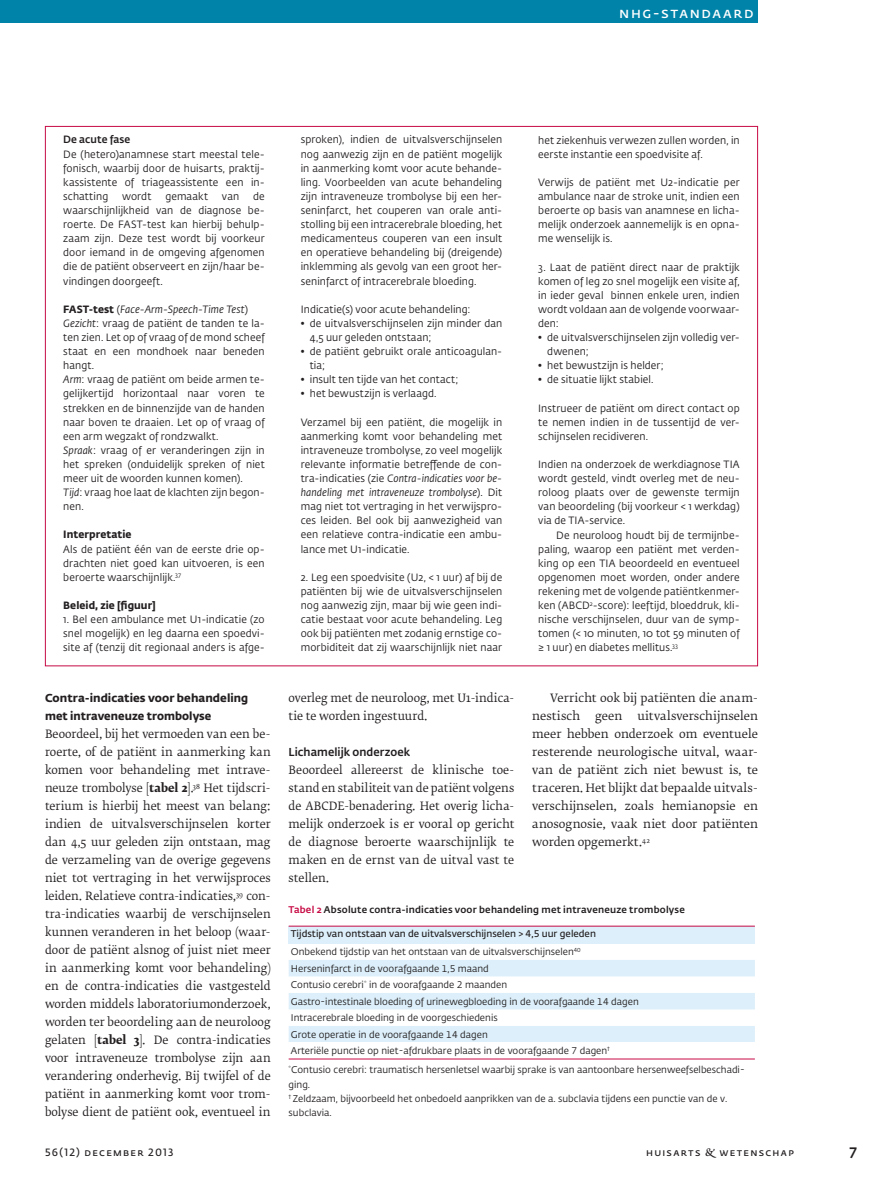
<style>
.page{position:relative;width:893px;height:1191px;background:#fff}
.page>*{position:absolute;margin:0;border:0;box-sizing:border-box;transform-origin:0 0}
.t1{font:600 15px "Fedra Sans Pro";letter-spacing:.105em;color:#fff}
.t2{font:500 15px "Fedra Sans Pro";color:#231f20}
.t3{font:11.4px/18px "Fedra Serif B Pro";letter-spacing:.005em;color:#231f20;text-align:justify}
.t4{font:700 11.4px/18px "Fedra Sans Pro";color:#231f20}
.t5{font:500 11.4px "Fedra Sans Pro";letter-spacing:.005em;color:#231f20}
.t6{font:10.5px/14.1px "Fedra Sans Pro";letter-spacing:.01em;color:#231f20;text-align:justify}
.t7{font:600 10.5px "Fedra Sans Pro";letter-spacing:.115em;color:#231f20}
.t8{font:700 10.5px "Fedra Sans Pro";letter-spacing:.005em;color:#231f20}
.t9{font:500 10.5px "Fedra Sans Pro";letter-spacing:.005em;color:#231f20}
.t10{font:9.6px/16.5px "Fedra Sans Pro";color:#231f20}
.t11{font:600 9.6px/17.5px "Fedra Sans Pro";color:#231f20}
.t12{font:500 9.6px "Fedra Sans Pro";letter-spacing:.02em;color:#231f20}
.s1{font-weight:700}
.s2{font-style:italic}
.s3{font-family:"Fedra Serif B Pro Demi"}
.s4{color:#c70b45}
.s5{font-weight:400}
.s6{font-family:"Fedra Serif B Pro Demi";font-weight:400}
</style>
<div class="page">
<div style="left:0;top:0;width:758px;height:23px;background:#0083a9"></div>
<div style="left:289px;top:926px;width:466px;height:17px;background:#dceffa"></div>
<svg style="left:289px;top:960px;width:466px;height:82px"></svg>
<hr style="left:289px;top:925px;width:466px;height:1px;background:#c70b45">
<hr style="left:289px;top:1058px;width:466px;height:1px;background:#c70b45">
<h1 class="t1" style="left:619px;top:2px;width:136px">NHG-Standaard</h1>
<p class="t9" style="left:63px;top:132px;width:69px">De acute fase</p>
<p class="t6" style="left:63px;top:146px;width:203px">De (hetero)anamnese start meestal tele&shy;fonisch, waarbij door de huisarts, praktij&shy;kassistente of triageassistente een in&shy;schatting</p>
<p class="t6" style="left:63px;top:189px;width:203px;text-indent:190px">de waarschijnlijkheid van de diagnose be&shy;roerte. De FAST-test kan hierbij behulp&shy;zaam zijn. Deze test wordt bij voorkeur door iemand in de omgeving afgenomen die de patiënt observeert en zijn/haar be&shy;vindingen doorgeeft.</p>
<p class="t6" style="left:63px;top:302px;width:203px;text-align:left"><span class="s1">FAST-test</span> (<span class="s2">Face-Arm-Speech-Time Test</span>)<br><span class="s2">Gezicht</span>: vraag de patiënt de tanden te la&shy;ten zien. Let op of vraag of de mond scheef staat en een mondhoek naar beneden hangt.<br><span class="s2">Arm</span>: vraag de patiënt om beide armen te&shy;gelijkertijd horizontaal naar voren te strekken en de binnenzijde van de handen naar boven te draaien. Let op of vraag of een arm wegzakt of rondzwalkt.<br><span class="s2">Spraak</span>: vraag of er veranderingen zijn in het spreken (onduidelijk spreken of niet meer uit de woorden kunnen komen).<br><span class="s2">Tijd</span>: vraag hoe laat de klachten zijn begon&shy;nen.</p>
<p class="t8" style="left:63px;top:526px;width:70px">Interpretatie</p>
<p class="t6" style="left:63px;top:541px;width:203px">Als de patiënt één van de eerste drie op&shy;drachten niet goed kan uitvoeren, is een beroerte waarschijnlijk.<sup>37</sup></p>
<p class="t8" style="left:63px;top:597px;width:94px">Beleid, zie [figuur]</p>
<p class="t6" style="left:63px;top:612px;width:203px">1. Bel een ambulance met U1-indicatie (zo snel mogelijk) en leg daarna een spoedvi&shy;site af (tenzij dit regionaal anders is afge-</p>
<p class="t6" style="left:122px;top:189px;width:31px">wordt</p>
<p class="t6" style="left:165px;top:189px;width:44px">gemaakt</p>
<p class="t6" style="left:222px;top:189px;width:19px">van</p>
<p class="t4" style="left:45px;top:688px;width:205px">Contra-indicaties voor behandeling met intraveneuze trombolyse</p>
<p class="t3" style="left:45px;top:725px;width:227px">Beoordeel, bij het vermoeden van een be&shy;roerte, of de patiënt in aanmerking kan komen voor behandeling met intrave&shy;neuze trombolyse [<span class="s1">tabel 2</span>].<sup>38</sup> Het tijdscri&shy;terium is hierbij het meest van belang: indien de uitvalsverschijnselen korter dan 4,5 uur geleden zijn ontstaan, mag de verzameling van de overige gegevens niet tot vertraging in het verwijsproces leiden. Relatieve contra-indicaties,<sup>39</sup> con&shy;tra-indicaties waarbij de verschijnselen kunnen veranderen in het beloop (waar&shy;door de patiënt alsnog of juist niet meer in aanmerking komt voor behandeling) en de contra-indicaties die vastgesteld worden middels laboratoriumonderzoek, worden ter beoordeling aan de neuroloog gelaten [<span class="s1">tabel 3</span>]. De contra-indicaties voor intraveneuze trombolyse zijn aan verandering onderhevig. Bij twijfel of de patiënt in aanmerking komt voor trom&shy;bolyse dient de patiënt ook, eventueel in</p>
<p class="t7" style="left:45px;top:1144px;width:130px">56(12) december 2013</p>
<p class="t6" style="left:301px;top:132px;width:203px">sproken), indien de uitvalsverschijnselen nog aanwezig zijn en de patiënt mogelijk in aanmerking komt voor acute behande&shy;ling. Voorbeelden van acute behandeling zijn intraveneuze trombolyse bij een her&shy;seninfarct, het couperen van orale anti&shy;stolling bij een intracerebrale bloeding, het medicamenteus couperen van een insult en operatieve behandeling bij (dreigende) inklemming als gevolg van een groot her&shy;seninfarct of intracerebrale bloeding.</p>
<p class="t6" style="left:301px;top:302px;width:171px">Indicatie(s) voor acute behandeling:</p>
<p class="t6" style="left:310px;top:316px;width:194px;text-indent:-9px"><span class="s3">•</span> de uitvalsverschijnselen zijn minder dan<br>4,5 uur geleden ontstaan;</p>
<p class="t6" style="left:310px;top:344px;width:194px;text-indent:-9px"><span class="s3">•</span> de patiënt gebruikt orale anticoagulan&shy;tia;</p>
<p class="t6" style="left:301px;top:372px;width:159px"><span class="s3">•</span> insult ten tijde van het contact;</p>
<p class="t6" style="left:301px;top:386px;width:137px"><span class="s3">•</span> het bewustzijn is verlaagd.</p>
<p class="t6" style="left:301px;top:414px;width:203px">Verzamel bij een patiënt, die mogelijk in aanmerking komt voor behandeling met intraveneuze trombolyse, zo veel mogelijk relevante informatie betreffende de con&shy;tra-indicaties (zie <span class="s2">Contra-indicaties voor be&shy;handeling met intraveneuze trombolyse</span>). Dit mag niet tot vertraging in het verwijspro&shy;ces leiden. Bel ook bij aanwezigheid van een relatieve contra-indicatie een ambu&shy;lance met U1-indicatie.</p>
<p class="t6" style="left:301px;top:570px;width:203px">2. Leg een spoedvisite (U2, &lt; 1 uur) af bij de patiënten bij wie de uitvalsverschijnselen nog aanwezig zijn, maar bij wie geen indi&shy;catie bestaat voor acute behandeling. Leg ook bij patiënten met zodanig ernstige co&shy;morbiditeit dat zij waarschijnlijk niet naar</p>
<p class="t3" style="left:289px;top:689px;width:227px">overleg met de neuroloog, met U1-indica&shy;tie te worden ingestuurd.</p>
<p class="t5" style="left:289px;top:743px;width:123px">Lichamelijk onderzoek</p>
<p class="t3" style="left:289px;top:761px;width:227px">Beoordeel allereerst de klinische toe&shy;stand en stabiliteit van de patiënt volgens de ABCDE-benadering. Het overig licha&shy;melijk onderzoek is er vooral op gericht de diagnose beroerte waarschijnlijk te maken en de ernst van de uitval vast te stellen.</p>
<p class="t6" style="left:538px;top:132px;width:203px">het ziekenhuis verwezen zullen worden, in eerste instantie een spoedvisite af.</p>
<p class="t6" style="left:538px;top:175px;width:203px">Verwijs de patiënt met U2-indicatie per ambulance naar de stroke unit, indien een beroerte op basis van anamnese en licha&shy;melijk onderzoek aannemelijk is en opna&shy;me wenselijk is.</p>
<p class="t6" style="left:538px;top:259px;width:203px">3. Laat de patiënt direct naar de praktijk komen of leg zo snel mogelijk een visite af, in ieder geval binnen enkele uren, indien wordt voldaan aan de volgende voorwaar&shy;den:</p>
<p class="t6" style="left:547px;top:330px;width:194px;text-indent:-9px"><span class="s3">•</span> de uitvalsverschijnselen zijn volledig ver&shy;dwenen;</p>
<p class="t6" style="left:538px;top:358px;width:127px"><span class="s3">•</span> het bewustzijn is helder;</p>
<p class="t6" style="left:538px;top:372px;width:117px"><span class="s3">•</span> de situatie lijkt stabiel.</p>
<p class="t6" style="left:538px;top:400px;width:203px">Instrueer de patiënt om direct contact op te nemen indien in de tussentijd de ver&shy;schijnselen recidiveren.</p>
<p class="t6" style="left:538px;top:457px;width:203px">Indien na onderzoek de werkdiagnose TIA wordt gesteld, vindt overleg met de neu&shy;roloog plaats over de gewenste termijn van beoordeling (bij voorkeur &lt; 1 werkdag) via de TIA-service.</p>
<p class="t6" style="left:538px;top:527px;width:203px;text-indent:18px">De neuroloog houdt bij de termijnbe&shy;paling, waarop een patiënt met verden&shy;king op een TIA beoordeeld en eventueel opgenomen moet worden, onder andere rekening met de volgende patiëntkenmer&shy;ken (ABCD<sup>2</sup>-score): leeftijd, bloeddruk, kli&shy;nische verschijnselen, duur van de symp&shy;tomen (&lt; 10 minuten, 10 tot 59 minuten of ≥ 1 uur) en diabetes mellitus.<sup>33</sup></p>
<p class="t3" style="left:532px;top:689px;width:227px;text-indent:18px">Verricht ook bij patiënten die anam&shy;nestisch</p>
<p class="t3" style="left:532px;top:707px;width:227px;text-indent:105px">uitvalsverschijnselen meer hebben onderzoek om eventuele resterende neurologische uitval, waar&shy;van de patiënt zich niet bewust is, te traceren. Het blijkt dat bepaalde uitvals&shy;verschijnselen, zoals hemianopsie en anosognosie, vaak niet door patiënten worden opgemerkt.<sup>42</sup></p>
<p class="t3" style="left:595px;top:707px;width:29px">geen</p>
<p class="t12" style="left:289px;top:902px;width:398px"><span class="s4">Tabel 2</span> Absolute contra-indicaties voor behandeling met intraveneuze trombolyse</p>
<p class="t11" style="left:291px;top:924px;width:306px">Tijdstip van ontstaan van de uitvalsverschijnselen &gt; 4,5 uur geleden<br><span class="s5">Onbekend tijdstip van het ontstaan van de uitvalsverschijnselen</span><sup>40</sup></p>
<p class="t10" style="left:291px;top:959px;width:349px">Herseninfarct in de voorafgaande 1,5 maand<br>Contusio cerebri<sup>*</sup> in de voorafgaande 2 maanden<br>Gastro-intestinale bloeding of urinewegbloeding in de voorafgaande 14 dagen Intracerebrale bloeding in de voorgeschiedenis<br>Grote operatie in de voorafgaande 14 dagen<br>Arteriële punctie op niet-afdrukbare plaats in de voorafgaande 7 dagen<sup>†</sup></p>
<p class="t10" style="left:289px;top:1062px;width:458px;line-height:14.1px"><sup>*</sup>Contusio cerebri: traumatisch hersenletsel waarbij sprake is van aantoonbare hersenweefselbeschadi&shy;ging.<br><sup>†</sup> Zeldzaam, bijvoorbeeld het onbedoeld aanprikken van de a. subclavia tijdens een punctie van de v. subclavia.</p>
<p class="t7" style="left:646px;top:1144px;width:149px">huisarts <span class="s6">&amp;</span> wetenschap</p>
<h1 class="t2" style="left:850px;top:1140px;width:9px">7</h1>
</div>
